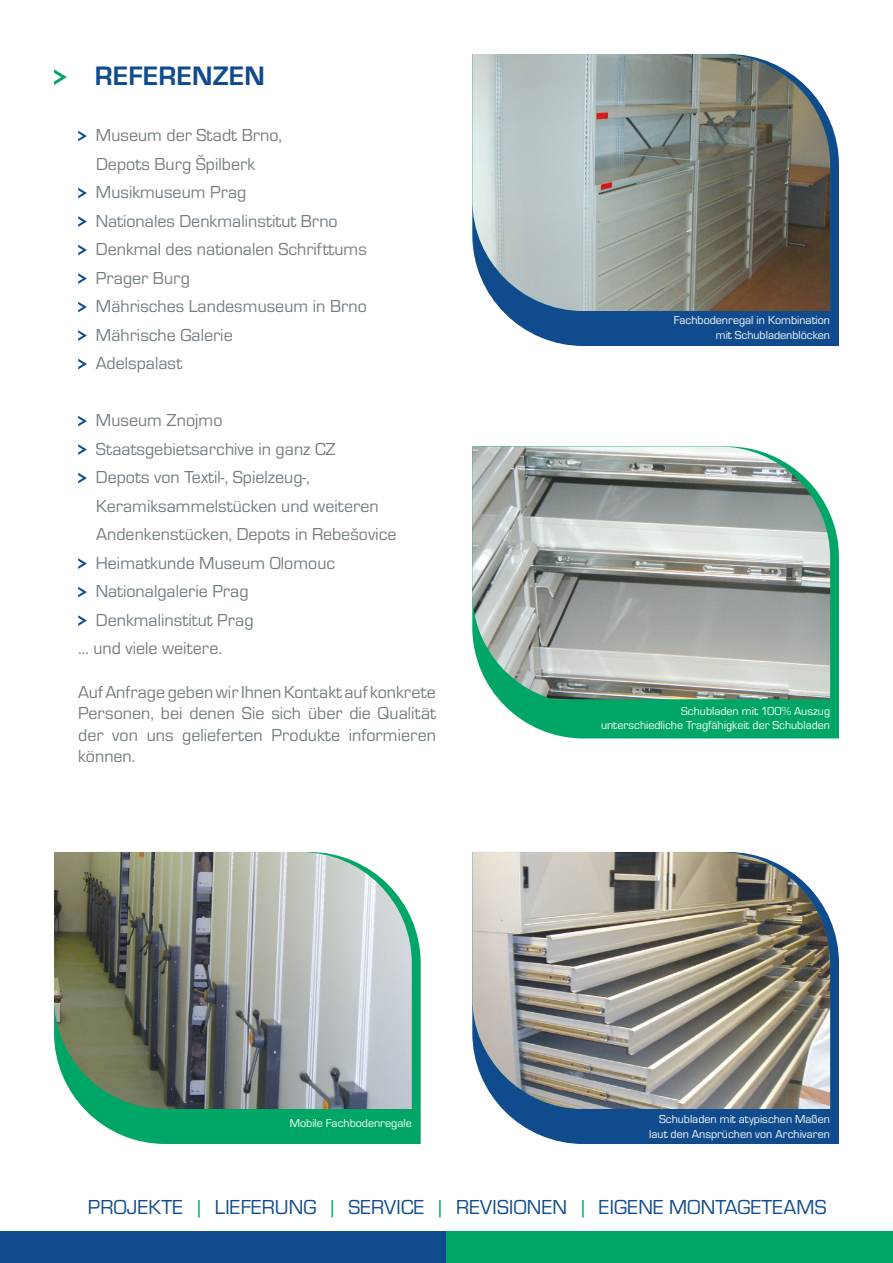
<style>
.page{position:relative;width:893px;height:1263px;background:#fff}
.page>*{position:absolute;margin:0;border:0;box-sizing:border-box;transform-origin:0 0}
.t1{font:700 27.75px "Eurostile TOT";letter-spacing:.015em;color:#0f4b8d}
.t2{font:21px "Eurostile TOT";letter-spacing:.015em;color:#0f4b8d}
.t3{font:18px/21.6px "Eurostile TOT";color:#717d83;text-align:justify}
.t4{font:12px "Eurostile TOT";color:#fff}
.s1{color:#00a665}
</style>
<div class="page">
<div style="left:0;top:1231px;width:446px;height:32px;background:#0f4b8d"></div>
<div style="left:446px;top:1231px;width:447px;height:32px;background:#00a665"></div>
<svg style="left:78px;top:131px;width:9px;height:10px"></svg>
<svg style="left:78px;top:188px;width:9px;height:10px"></svg>
<svg style="left:78px;top:216px;width:9px;height:11px"></svg>
<svg style="left:78px;top:245px;width:9px;height:10px"></svg>
<svg style="left:78px;top:273px;width:9px;height:11px"></svg>
<svg style="left:78px;top:302px;width:9px;height:10px"></svg>
<svg style="left:78px;top:330px;width:9px;height:11px"></svg>
<svg style="left:78px;top:359px;width:9px;height:10px"></svg>
<svg style="left:78px;top:416px;width:9px;height:10px"></svg>
<svg style="left:78px;top:444px;width:9px;height:11px"></svg>
<svg style="left:78px;top:473px;width:9px;height:10px"></svg>
<svg style="left:78px;top:558px;width:9px;height:11px"></svg>
<svg style="left:78px;top:587px;width:9px;height:10px"></svg>
<svg style="left:78px;top:615px;width:9px;height:11px"></svg>
<svg style="left:84px;top:920px;width:337px;height:224px;background:#12ac70"></svg>
<svg style="left:502px;top:122px;width:337px;height:224px;background:#205894"></svg>
<svg style="left:502px;top:514px;width:337px;height:224px;background:#11ab6f"></svg>
<svg style="left:502px;top:920px;width:337px;height:224px;background:#215895"></svg>
<img style="left:54px;top:852px;width:358px;height:257px">
<img style="left:472px;top:54px;width:358px;height:257px">
<img style="left:472px;top:446px;width:358px;height:253px">
<img style="left:472px;top:852px;width:358px;height:257px">
<svg style="left:54px;top:69px;width:13px;height:16px"></svg>
<p class="t1" style="left:95px;top:61px;width:172px">REFERENZEN</p>
<p class="t3" style="left:96px;top:125px;width:188px">Museum der Stadt Brno,</p>
<p class="t3" style="left:96px;top:153px;width:161px">Depots Burg Špilberk</p>
<p class="t3" style="left:96px;top:182px;width:152px">Musikmuseum Prag</p>
<p class="t3" style="left:96px;top:210px;width:243px">Nationales Denkmalinstitut Brno</p>
<p class="t3" style="left:96px;top:239px;width:272px">Denkmal des nationalen Schrifttums</p>
<p class="t3" style="left:96px;top:267px;width:95px">Prager Burg</p>
<p class="t3" style="left:96px;top:296px;width:272px">Mährisches Landesmuseum in Brno</p>
<p class="t3" style="left:96px;top:324px;width:138px">Mährische Galerie</p>
<p class="t3" style="left:96px;top:353px;width:88px">Adelspalast</p>
<p class="t3" style="left:96px;top:410px;width:128px">Museum Znojmo</p>
<p class="t3" style="left:96px;top:438px;width:241px">Staatsgebietsarchive in ganz CZ</p>
<p class="t3" style="left:96px;top:467px;width:215px">Depots von Textil-, Spielzeug-,</p>
<p class="t3" style="left:96px;top:495px;width:284px">Keramiksammelstücken und weiteren</p>
<p class="t3" style="left:96px;top:524px;width:302px">Andenkenstücken, Depots in Rebešovice</p>
<p class="t3" style="left:96px;top:552px;width:241px">Heimatkunde Museum Olomouc</p>
<p class="t3" style="left:96px;top:581px;width:154px">Nationalgalerie Prag</p>
<p class="t3" style="left:96px;top:609px;width:159px">Denkmalinstitut Prag</p>
<p class="t3" style="left:78px;top:638px;width:145px">… und viele weitere.</p>
<p class="t3" style="left:78px;top:681px;width:359px">Auf Anfrage geben wir Ihnen Kontakt auf konkrete Personen, bei denen Sie sich über die Qualität der von uns gelieferten Produkte informieren können.</p>
<p class="t4" style="left:290px;top:1116px;width:123px">Mobile Fachbodenregale</p>
<p class="t4" style="left:674px;top:314px;width:158px">Fachbodenregal in Kombination</p>
<p class="t4" style="left:716px;top:328px;width:116px">mit Schubladenblöcken</p>
<p class="t4" style="left:681px;top:704px;width:150px">Schubladen mit 100% Auszug</p>
<p class="t4" style="left:601px;top:719px;width:231px">unterschiedliche Tragfähigkeit der Schubladen</p>
<p class="t4" style="left:659px;top:1113px;width:172px">Schubladen mit atypischen Maßen</p>
<p class="t4" style="left:649px;top:1127px;width:182px">laut den Ansprüchen von Archivaren</p>
<p class="t2" style="left:88px;top:1196px;width:740px">PROJEKTE <span class="s1">|</span> LIEFERUNG <span class="s1">|</span> SERVICE <span class="s1">|</span> REVISIONEN <span class="s1">|</span> EIGENE MONTAGETEAMS</p>
</div>
